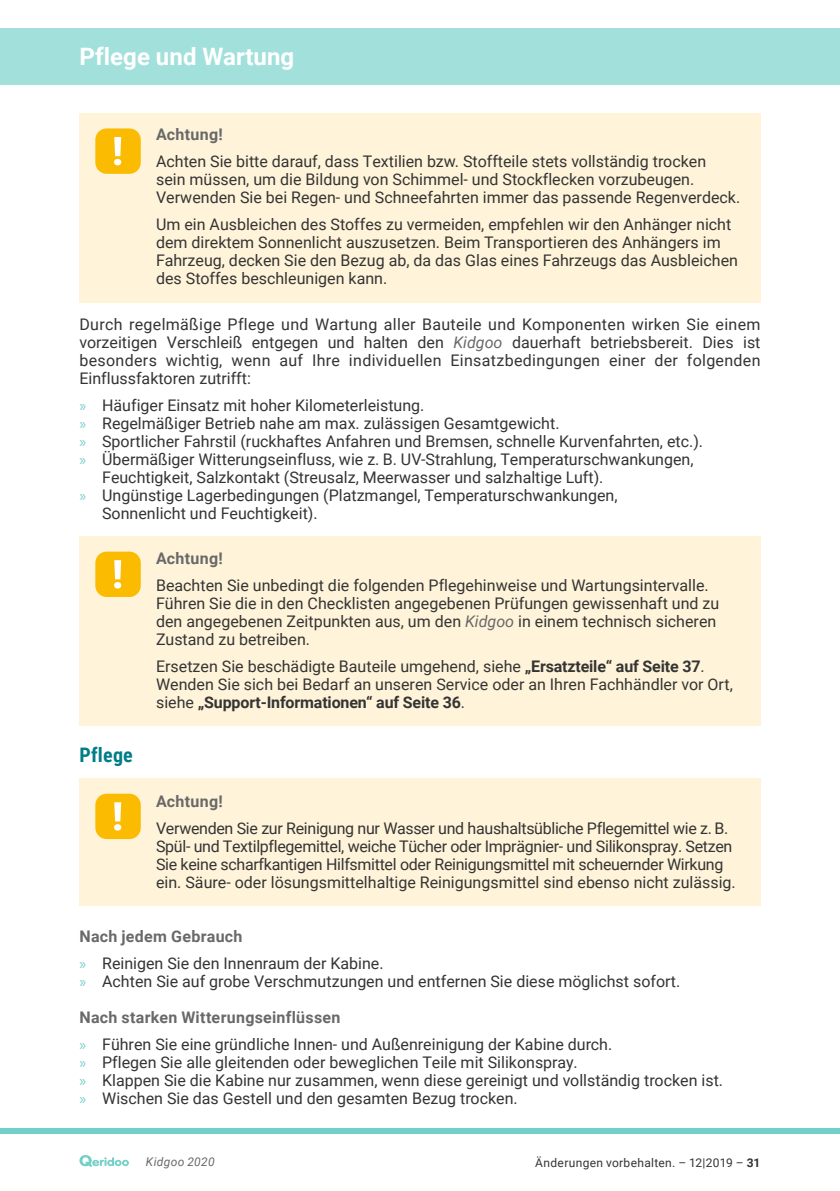
<style>
.page{position:relative;width:840px;height:1191px;background:#fff}
.page>*{position:absolute;margin:0;border:0;box-sizing:border-box;transform-origin:0 0}
.t1{font:700 24px "Roboto";color:#fff}
.t2{font:700 20px "Roboto Condensed";letter-spacing:.01em;color:#007d88}
.t3{font:16px/18px "Roboto";color:#343433}
.t4{font:16px/18px "Roboto";letter-spacing:-.02em;color:#343433}
.t5{font:700 16px "Roboto";letter-spacing:.015em;color:#696969}
.t6{font:12px "Roboto";letter-spacing:.025em;color:#343433}
.t7{font:italic 12px "Roboto";letter-spacing:.025em;color:#696969}
.s1{font-style:italic;color:#696969}
.s2{font-family:"Myriad Pro";color:#73d0c9}
.s3{font-weight:700}
.s4{font-weight:700;color:#696969}
</style>
<div class="page">
<div style="left:0;top:28px;width:839px;height:57px;background:#a2e0db"></div>
<div style="left:0;top:1128px;width:839px;height:6px;background:#73d0c9"></div>
<svg style="left:79px;top:1155px;width:50px;height:11px"></svg>
<div style="left:79px;top:113px;width:681px;height:189px;background:#fff4da"></div>
<div style="left:95px;top:128px;width:46px;height:46px;background:#fbbb00;border-radius:11px"></div>
<svg style="left:114px;top:137px;width:7px;height:28px"></svg>
<div style="left:79px;top:536px;width:681px;height:189px;background:#fff4da"></div>
<div style="left:95px;top:551px;width:46px;height:46px;background:#fbbb00;border-radius:11px"></div>
<svg style="left:114px;top:560px;width:7px;height:28px"></svg>
<div style="left:79px;top:778px;width:681px;height:127px;background:#fff4da"></div>
<div style="left:95px;top:793px;width:46px;height:46px;background:#fbbb00;border-radius:11px"></div>
<svg style="left:114px;top:802px;width:7px;height:28px"></svg>
<h1 class="t1" style="left:79px;top:40px;width:216px">Pflege und Wartung</h1>
<p class="t5" style="left:156px;top:123px;width:68px">Achtung!</p>
<p class="t3" style="left:156px;top:152px;width:585px">Achten Sie bitte darauf, dass Textilien bzw. Stoffteile stets vollständig trocken<br>sein müssen, um die Bildung von Schimmel- und Stockflecken vorzubeugen.<br>Verwenden Sie bei Regen- und Schneefahrten immer das passende Regenverdeck.</p>
<p class="t3" style="left:156px;top:215px;width:583px">Um ein Ausbleichen des Stoffes zu vermeiden, empfehlen wir den Anhänger nicht dem direktem Sonnenlicht auszusetzen. Beim Transportieren des Anhängers im Fahrzeug, decken Sie den Bezug ab, da das Glas eines Fahrzeugs das Ausbleichen des Stoffes beschleunigen kann.</p>
<p class="t3" style="left:79px;top:314px;width:682px;text-align:justify">Durch regelmäßige Pflege und Wartung aller Bauteile und Komponenten wirken Sie einem vorzeitigen Verschleiß entgegen und halten den <span class="s1">Kidgoo</span> dauerhaft betriebsbereit. Dies ist besonders wichtig, wenn auf Ihre individuellen Einsatzbedingungen einer der folgenden Einflussfaktoren zutrifft:</p>
<p class="t3" style="left:79px;top:395px;width:346px"><span class="s2">»</span> Häufiger Einsatz mit hoher Kilometerleistung.</p>
<p class="t3" style="left:79px;top:413px;width:481px"><span class="s2">»</span> Regelmäßiger Betrieb nahe am max. zulässigen Gesamtgewicht.</p>
<p class="t3" style="left:79px;top:431px;width:624px"><span class="s2">»</span> Sportlicher Fahrstil (ruckhaftes Anfahren und Bremsen, schnelle Kurvenfahrten, etc.).</p>
<p class="t3" style="left:79px;top:449px;width:615px"><span class="s2">»</span> Übermäßiger Witterungseinfluss, wie z. B. UV-Strahlung, Temperaturschwankungen,</p>
<p class="t3" style="left:102px;top:467px;width:502px">Feuchtigkeit, Salzkontakt (Streusalz, Meerwasser und salzhaltige Luft).</p>
<p class="t3" style="left:79px;top:485px;width:539px"><span class="s2">»</span> Ungünstige Lagerbedingungen (Platzmangel, Temperaturschwankungen,</p>
<p class="t3" style="left:102px;top:503px;width:217px">Sonnenlicht und Feuchtigkeit).</p>
<p class="t2" style="left:79px;top:740px;width:55px">Pflege</p>
<p class="t5" style="left:156px;top:546px;width:68px">Achtung!</p>
<p class="t3" style="left:156px;top:575px;width:564px">Beachten Sie unbedingt die folgenden Pflegehinweise und Wartungsintervalle.<br>Führen Sie die in den Checklisten angegebenen Prüfungen gewissenhaft und zu den angegebenen Zeitpunkten aus, um den <span class="s1">Kidgoo</span> in einem technisch sicheren Zustand zu betreiben.</p>
<p class="t3" style="left:156px;top:656px;width:578px">Ersetzen Sie beschädigte Bauteile umgehend, siehe <span class="s3">„Ersatzteile“ auf Seite 37</span>.<br>Wenden Sie sich bei Bedarf an unseren Service oder an Ihren Fachhändler vor Ort, siehe <span class="s3">„Support-Informationen“ auf Seite 36</span>.</p>
<p class="t5" style="left:156px;top:789px;width:68px">Achtung!</p>
<p class="t4" style="left:156px;top:818px;width:581px">Verwenden Sie zur Reinigung nur Wasser und haushaltsübliche Pflegemittel wie z. B.<br>Spül- und Textilpflegemittel, weiche Tücher oder Imprägnier- und Silikonspray. Setzen Sie keine scharfkantigen Hilfsmittel oder Reinigungsmittel mit scheuernder Wirkung ein. Säure- oder lösungsmittelhaltige Reinigungsmittel sind ebenso nicht zulässig.</p>
<p class="t3" style="left:79px;top:922px;width:305px;line-height:27px"><span class="s4">Nach jedem Gebrauch<br></span><span class="s2">»</span> Reinigen Sie den Innenraum der Kabine.</p>
<p class="t3" style="left:79px;top:971px;width:602px"><span class="s2">»</span> Achten Sie auf grobe Verschmutzungen und entfernen Sie diese möglichst sofort.</p>
<p class="t3" style="left:79px;top:1003px;width:534px;line-height:27px"><span class="s4">Nach starken Witterungseinflüssen<br></span><span class="s2">»</span> Führen Sie eine gründliche Innen- und Außenreinigung der Kabine durch.</p>
<p class="t3" style="left:79px;top:1052px;width:644px"><span class="s2">»</span> Pflegen Sie alle gleitenden oder beweglichen Teile mit Silikonspray.<br><span class="s2">»</span> Klappen Sie die Kabine nur zusammen, wenn diese gereinigt und vollständig trocken ist. <span class="s2">»</span> Wischen Sie das Gestell und den gesamten Bezug trocken.</p>
<p class="t7" style="left:146px;top:1153px;width:70px">Kidgoo 2020</p>
<p class="t6" style="left:535px;top:1154px;width:227px">Änderungen vorbehalten. – 12|2019 – <span class="s3">31</span></p>
</div>
